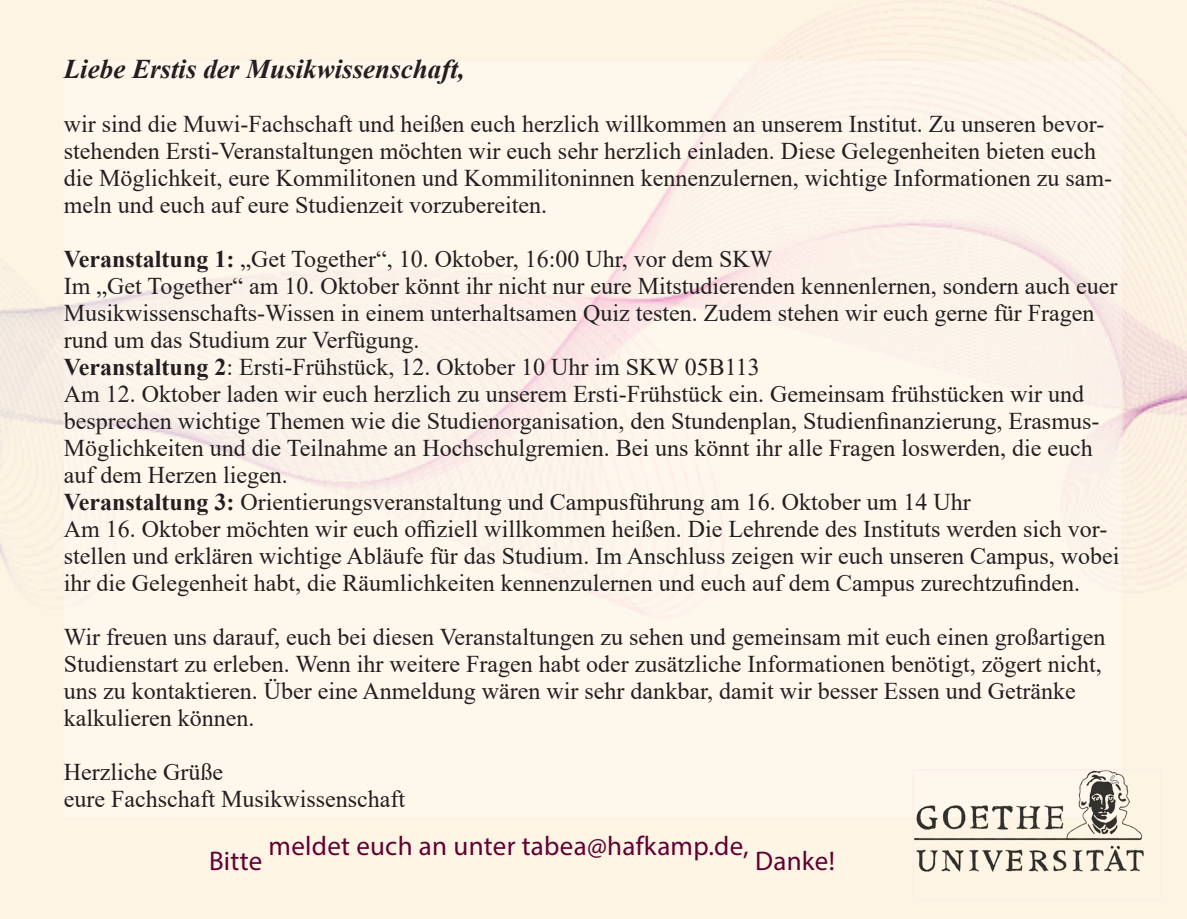
<style>
.page{position:relative;width:1187px;height:919px;background:#fff}
.page>*{position:absolute;margin:0;border:0;box-sizing:border-box;transform-origin:0 0}
.Großtext_Zentriert{font:27px "Myriad Pro";letter-spacing:.01em;color:#610133}
.t1{font:italic 700 27px "Times New Roman";color:#231f20}
.t2{font:24px/27px "Times New Roman";color:#231f20}
.s1{font-weight:700}
</style>
<div class="page">
<div style="left:63px;top:60px;width:1060px;height:758px;background:#fef7ec"></div>
<img style="left:915px;top:772px;width:243px;height:125px">
<div style="left:912px;top:769px;width:249px;height:131px;border:2px solid #feeeea"></div>
<p class="t1" style="left:64px;top:50px;width:402px">Liebe Erstis der Musikwissenschaft,</p>
<p class="t2" style="left:64px;top:110px;width:1049px">wir sind die Muwi-Fachschaft und heißen euch herzlich willkommen an unserem Institut. Zu unseren bevor&shy;stehenden Ersti-Veranstaltungen möchten wir euch sehr herzlich einladen. Diese Gelegenheiten bieten euch die Möglichkeit, eure Kommilitonen und Kommilitoninnen kennenzulernen, wichtige Informationen zu sam&shy;meln und euch auf eure Studienzeit vorzubereiten.</p>
<p class="t2" style="left:64px;top:245px;width:1054px"><span class="s1">Veranstaltung 1:</span> „Get Together“, 10. Oktober, 16:00 Uhr, vor dem SKW<br>Im „Get Together“ am 10. Oktober könnt ihr nicht nur eure Mitstudierenden kennenlernen, sondern auch euer Musikwissenschafts-Wissen in einem unterhaltsamen Quiz testen. Zudem stehen wir euch gerne für Fragen rund um das Studium zur Verfügung.</p>
<p class="t2" style="left:64px;top:353px;width:1036px"><span class="s1">Veranstaltung 2</span>: Ersti-Frühstück, 12. Oktober 10 Uhr im SKW 05B113<br>Am 12. Oktober laden wir euch herzlich zu unserem Ersti-Frühstück ein. Gemeinsam frühstücken wir und besprechen wichtige Themen wie die Studienorganisation, den Stundenplan, Studienfinanzierung, Erasmus-Möglichkeiten und die Teilnahme an Hochschulgremien. Bei uns könnt ihr alle Fragen loswerden, die euch auf dem Herzen liegen.</p>
<p class="t2" style="left:64px;top:488px;width:908px"><span class="s1">Veranstaltung 3:</span> Orientierungsveranstaltung und Campusführung am 16. Oktober um 14 Uhr</p>
<p class="t2" style="left:64px;top:515px;width:1057px">Am 16. Oktober möchten wir euch offiziell willkommen heißen. Die Lehrende des Instituts werden sich vor&shy;stellen und erklären wichtige Abläufe für das Studium. Im Anschluss zeigen wir euch unseren Campus, wobei ihr die Gelegenheit habt, die Räumlichkeiten kennenzulernen und euch auf dem Campus zurechtzufinden.</p>
<p class="t2" style="left:64px;top:623px;width:1042px">Wir freuen uns darauf, euch bei diesen Veranstaltungen zu sehen und gemeinsam mit euch einen großartigen Studienstart zu erleben. Wenn ihr weitere Fragen habt oder zusätzliche Informationen benötigt, zögert nicht, uns zu kontaktieren. Über eine Anmeldung wären wir sehr dankbar, damit wir besser Essen und Getränke kalkulieren können.</p>
<p class="t2" style="left:64px;top:758px;width:343px">Herzliche Grüße<br>eure Fachschaft Musikwissenschaft</p>
<p class="Großtext_Zentriert" style="left:209px;top:843px;width:55px">Bitte</p>
<p class="Großtext_Zentriert" style="left:268px;top:828px;width:482px">meldet euch an unter tabea@hafkamp.de,</p>
<p class="Großtext_Zentriert" style="left:755px;top:843px;width:81px">Danke!</p>
</div>
